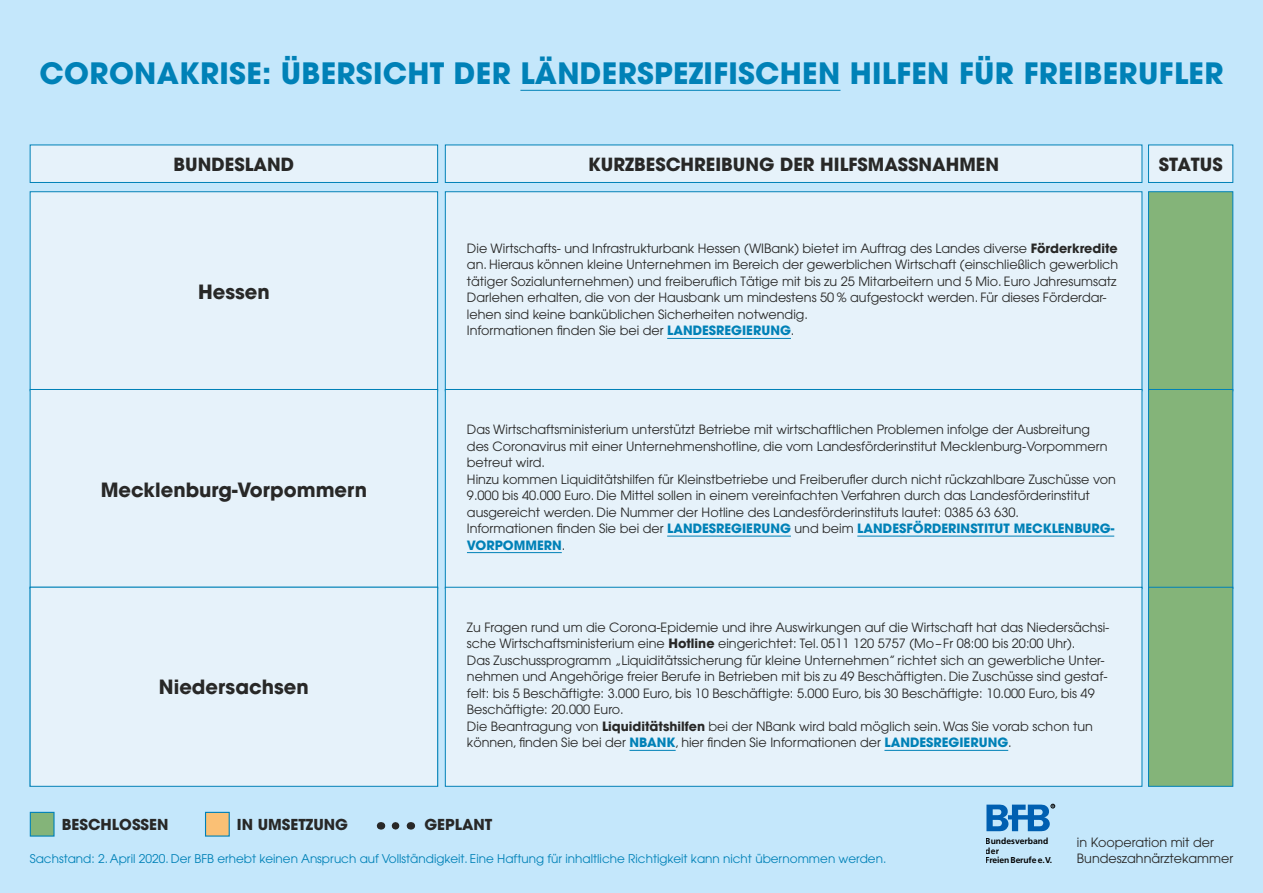
<style>
.page{position:relative;width:1263px;height:893px;background:#c4e7fb}
.page>*{position:absolute;margin:0;border:0;box-sizing:border-box;transform-origin:0 0}
.t1{font:700 29.25px "Avant Garde";letter-spacing:.01em;color:#0081b7}
.t2{font:700 19.5px "Avant Garde";color:#282827}
.t3{font:700 18px "Avant Garde";color:#282827}
.t4{font:700 15px "Avant Garde";color:#282827}
.t5{font:700 13.5px "Avant Garde";color:#000}
.t6{font:12.75px/16.5px "Avant Garde";color:#282827}
.t7{font:12px "Avant Garde";color:#0081b7}
.t8{font:700 8.55px/9.8px "Frutiger";letter-spacing:-.01em;color:#000}
.s1{font-weight:700}
.s2{font-weight:700;color:#0081b7}
</style>
<div class="page">
<hr style="left:520px;top:90px;width:320px;height:1px;background:#0081b7">
<svg style="left:395px;top:822px;width:5px;height:8px"></svg>
<div style="left:205px;top:812px;width:25px;height:25px;background:#fac075;border:1px solid #0081b7"></div>
<div style="left:30px;top:812px;width:25px;height:25px;background:#84b479;border:1px solid #0081b7"></div>
<div style="left:30px;top:192px;width:408px;height:199px;background:#e6f2fa"></div>
<div style="left:30px;top:389px;width:408px;height:199px;background:#e6f2fa"></div>
<div style="left:30px;top:145px;width:408px;height:37px;background:#e6f2fa"></div>
<div style="left:30px;top:145px;width:408px;height:38px;border:1px solid #0081b7"></div>
<div style="left:445px;top:145px;width:697px;height:37px;background:#e6f2fa"></div>
<div style="left:445px;top:145px;width:697px;height:38px;border:1px solid #0081b7"></div>
<div style="left:1148px;top:145px;width:85px;height:37px;background:#e6f2fa"></div>
<div style="left:1148px;top:145px;width:85px;height:38px;border:1px solid #0081b7"></div>
<div style="left:445px;top:192px;width:697px;height:199px;background:#e6f2fa"></div>
<hr style="left:667px;top:338px;width:124px;height:1px;background:#0081b7">
<div style="left:445px;top:389px;width:697px;height:199px;background:#e6f2fa"></div>
<hr style="left:667px;top:536px;width:124px;height:1px;background:#0081b7">
<hr style="left:857px;top:536px;width:257px;height:1px;background:#0081b7">
<hr style="left:467px;top:552px;width:95px;height:1px;background:#0081b7">
<div style="left:30px;top:587px;width:408px;height:199px;background:#e6f2fa"></div>
<div style="left:30px;top:587px;width:408px;height:200px;border:1px solid #0081b7"></div>
<div style="left:445px;top:587px;width:697px;height:199px;background:#e6f2fa"></div>
<hr style="left:629px;top:750px;width:47px;height:1px;background:#0081b7">
<hr style="left:884px;top:750px;width:124px;height:1px;background:#0081b7">
<div style="left:445px;top:587px;width:697px;height:200px;border:1px solid #0081b7"></div>
<div style="left:1148px;top:191px;width:85px;height:200px;background:#84b479;border:1px solid #0081b7"></div>
<div style="left:1148px;top:389px;width:85px;height:200px;background:#84b479;border:1px solid #0081b7"></div>
<div style="left:1148px;top:587px;width:85px;height:200px;background:#84b479;border:1px solid #0081b7"></div>
<svg style="left:986px;top:804px;width:69px;height:27px"></svg>
<h1 class="t1" style="left:40px;top:55px;width:1185px">CORONAKRISE: ÜBERSICHT DER LÄNDERSPEZIFISCHEN HILFEN FÜR FREIBERUFLER</h1>
<h3 class="t3" style="left:174px;top:153px;width:122px">BUNDESLAND</h3>
<h3 class="t3" style="left:588px;top:153px;width:412px">KURZBESCHREIBUNG DER HILFSMASSNAHMEN</h3>
<h3 class="t3" style="left:1159px;top:153px;width:65px">STATUS</h3>
<h2 class="t2" style="left:198px;top:279px;width:73px">Hessen</h2>
<h2 class="t2" style="left:101px;top:477px;width:268px">Mecklenburg-Vorpommern</h2>
<h2 class="t2" style="left:159px;top:675px;width:151px">Niedersachsen</h2>
<p class="t5" style="left:52px;top:678px;width:305px">Stundung von Sozialversicherungsbeiträgen</p>
<p class="t6" style="left:467px;top:240px;width:653px">Die Wirtschafts- und Infrastrukturbank Hessen (WIBank) bietet im Auftrag des Landes diverse <span class="s1">Förderkredite </span>an. Hieraus können kleine Unternehmen im Bereich der gewerblichen Wirtschaft (einschließlich gewerblich tätiger Sozialunternehmen) und freiberuflich Tätige mit bis zu 25 Mitarbeitern und 5 Mio. Euro Jahresumsatz Darlehen erhalten, die von der Hausbank um mindestens 50 % aufgestockt werden. Für dieses Förderdar&shy;lehen sind keine banküblichen Sicherheiten notwendig.<br>Informationen finden Sie bei der <span class="s2">LANDESREGIERUNG</span>.</p>
<p class="t6" style="left:467px;top:421px;width:650px">Das Wirtschaftsministerium unterstützt Betriebe mit wirtschaftlichen Problemen infolge der Ausbreitung<br>des Coronavirus mit einer Unternehmenshotline, die vom Landesförderinstitut Mecklenburg-Vorpommern betreut wird.<br>Hinzu kommen Liquiditätshilfen für Kleinstbetriebe und Freiberufler durch nicht rückzahlbare Zuschüsse von 9.000 bis 40.000 Euro. Die Mittel sollen in einem vereinfachten Verfahren durch das Landesförderinstitut ausgereicht werden. Die Nummer der Hotline des Landesförderinstituts lautet: 0385 63 630.<br>Informationen finden Sie bei der <span class="s2">LANDESREGIERUNG</span> und beim <span class="s2">LANDESFÖRDERINSTITUT MECKLENBURG-VORPOMMERN</span>.</p>
<p class="t6" style="left:467px;top:619px;width:644px">Zu Fragen rund um die Corona-Epidemie und ihre Auswirkungen auf die Wirtschaft hat das Niedersächsi&shy;sche Wirtschaftsministerium eine <span class="s1">Hotline</span> eingerichtet: Tel. 0511 120 5757 (Mo–Fr 08:00 bis 20:00 Uhr).<br>Das Zuschussprogramm „Liquiditätssicherung für kleine Unternehmen” richtet sich an gewerbliche Unter&shy;nehmen und Angehörige freier Berufe in Betrieben mit bis zu 49 Beschäftigten. Die Zuschüsse sind gestaf&shy;felt: bis 5 Beschäftigte: 3.000 Euro, bis 10 Beschäftigte: 5.000 Euro, bis 30 Beschäftigte: 10.000 Euro, bis 49<br>Beschäftigte: 20.000 Euro.<br>Die Beantragung von <span class="s1">Liquiditätshilfen</span> bei der NBank wird bald möglich sein. Was Sie vorab schon tun können, finden Sie bei der <span class="s2">NBANK</span>, hier finden Sie Informationen der <span class="s2">LANDESREGIERUNG</span>.</p>
<p class="t4" style="left:62px;top:815px;width:108px">BESCHLOSSEN</p>
<p class="t4" style="left:237px;top:815px;width:113px">IN UMSETZUNG</p>
<p class="t4" style="left:424px;top:815px;width:69px">GEPLANT</p>
<p class="t8" style="left:986px;top:836px;width:68px">Bundesverband der<br>Freien Berufe e.V.</p>
<p class="t6" style="left:1077px;top:834px;width:138px">in Kooperation mit der</p>
<p class="t7" style="left:30px;top:851px;width:858px">Sachstand: 2. April 2020. Der BFB erhebt keinen Anspruch auf Vollständigkeit. Eine Haftung für inhaltliche Richtigkeit kann nicht übernommen werden.</p>
<p class="t6" style="left:1077px;top:850px;width:158px">Bundeszahnärztekammer</p>
</div>
